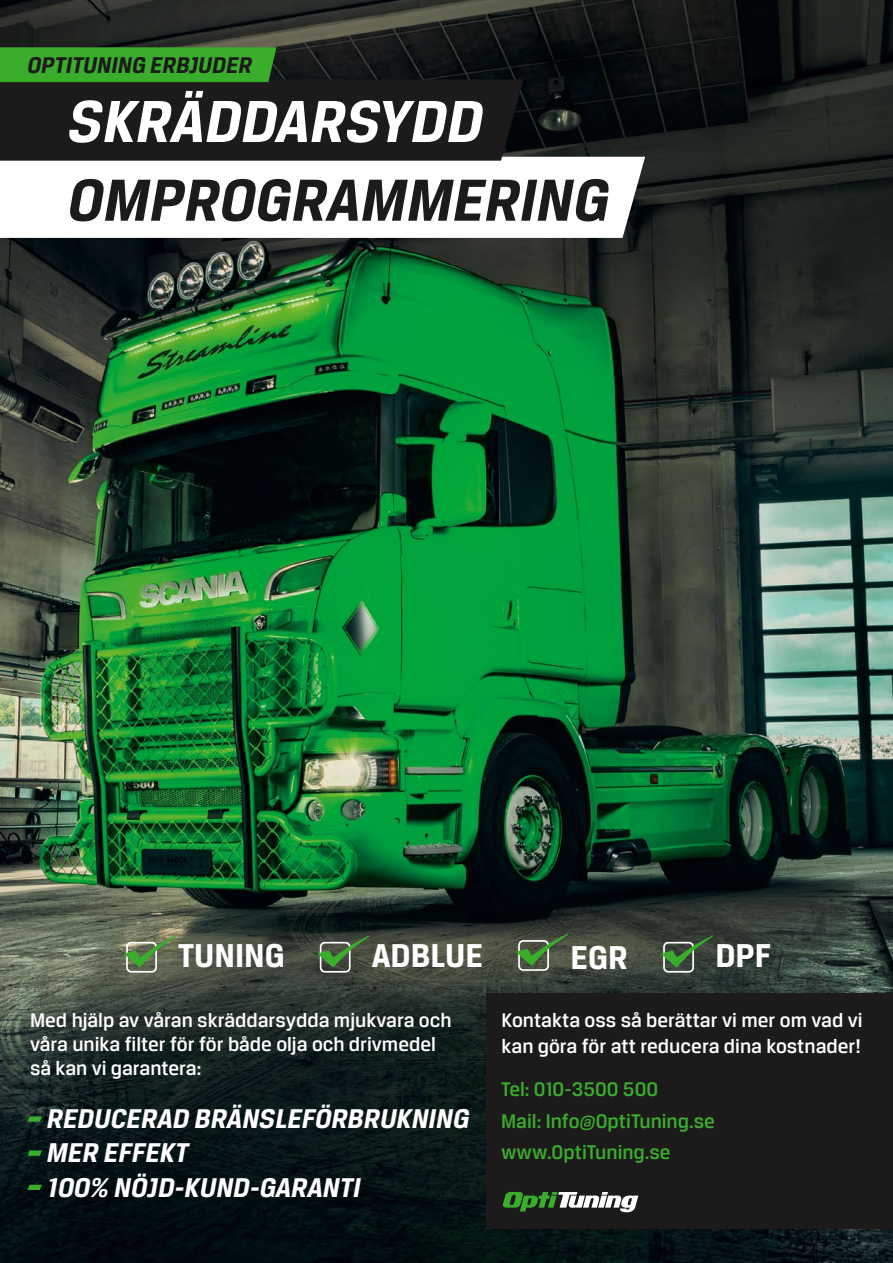
<style>
.page{position:relative;width:893px;height:1263px;background:#fff}
.page>*{position:absolute;margin:0;border:0;box-sizing:border-box;transform-origin:0 0}
.t1{font:italic 700 63.15px "Breuer Text";color:#1c1a1a}
.t2{font:italic 700 63.15px "Breuer Text";color:#fff}
.t3{font:700 35.25px "Breuer Text";color:#fff}
.t4{font:italic 700 28.95px/34.7px "Breuer Text";color:#fff}
.t5{font:italic 700 24.3px "Breuer Text";color:#1c1a1a}
.t6{font:500 21px/24px "Breuer Text";color:#fff}
.t7{font:500 21px/31.5px "Breuer Text";color:#3aad2c}
</style>
<div class="page">
<img style="left:0;top:0;width:893px;height:1263px">
<div style="left:486px;top:993px;width:407px;height:236px;background:#1c1a1a"></div>
<svg style="left:0;top:157px;width:645px;height:81px"></svg>
<svg style="left:0;top:47px;width:524px;height:114px;background:#20311d"></svg>
<svg style="left:28px;top:1116px;width:14px;height:6px"></svg>
<svg style="left:28px;top:1150px;width:14px;height:6px"></svg>
<svg style="left:28px;top:1185px;width:14px;height:5px"></svg>
<svg style="left:124px;top:935px;width:52px;height:38px;background:#718660"></svg>
<svg style="left:661px;top:935px;width:52px;height:38px;background:#496147"></svg>
<svg style="left:317px;top:935px;width:53px;height:38px;background:#51664a"></svg>
<svg style="left:516px;top:933px;width:52px;height:38px;background:#576c4d"></svg>
<svg style="left:503px;top:1192px;width:135px;height:20px"></svg>
<p class="t5" style="left:27px;top:52px;width:226px">OPTITUNING ERBJUDER</p>
<p class="t2" style="left:68px;top:87px;width:417px">SKRÄDDARSYDD</p>
<p class="t1" style="left:68px;top:166px;width:543px">OMPROGRAMMERING</p>
<p class="t3" style="left:178px;top:937px;width:108px">TUNING</p>
<p class="t3" style="left:372px;top:937px;width:113px">ADBLUE</p>
<p class="t3" style="left:570px;top:938px;width:59px">EGR</p>
<p class="t3" style="left:715px;top:937px;width:57px">DPF</p>
<p class="t6" style="left:30px;top:1008px;width:423px">Med hjälp av våran skräddarsydda mjukvara och våra unika filter för för både olja och drivmedel så kan vi garantera:</p>
<p class="t6" style="left:502px;top:1008px;width:362px;line-height:25.2px">Kontakta oss så berättar vi mer om vad vi kan göra för att reducera dina kostnader!</p>
<p class="t4" style="left:47px;top:1100px;width:424px">REDUCERAD BRÄNSLEFÖRBRUKNING<br>MER EFFEKT<br>100% NÖJD-KUND-GARANTI</p>
<p class="t7" style="left:501px;top:1073px;width:215px">Tel: 010-3500 500<br>Mail: Info@OptiTuning.se www.OptiTuning.se</p>
</div>
